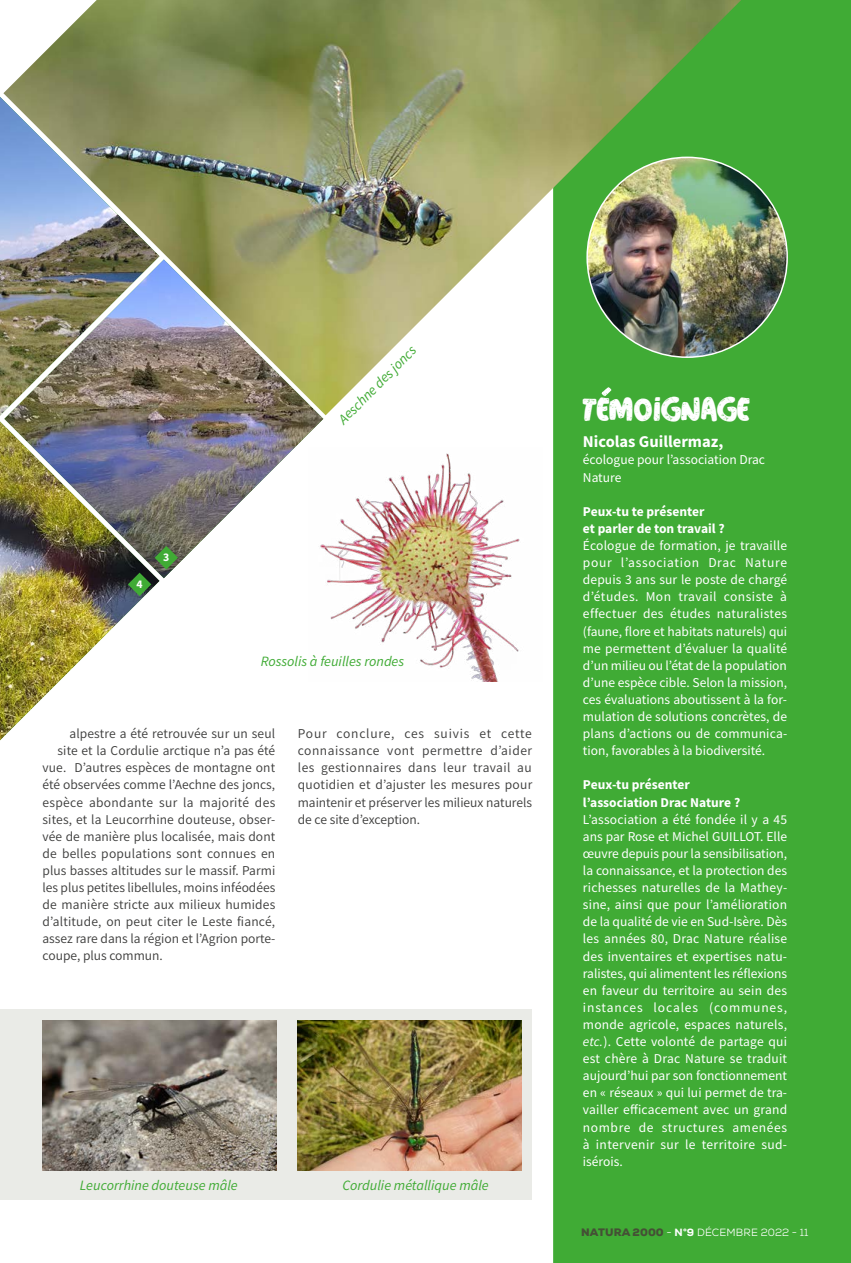
<style>
.page{position:relative;width:851px;height:1263px;background:#fff}
.page>*{position:absolute;margin:0;border:0;box-sizing:border-box;transform-origin:0 0}
.t1{font:37.5px "Wild Nature";color:#fff}
.t2{font:700 16.5px "Source Sans Pro";color:#fff}
.t3{font:italic 14.25px "Source Sans Pro";color:#40ab35}
.t4{font:13.5px/17.1px "Source Sans Pro";color:#fff;text-align:justify}
.t5{font:13.5px/17.1px "Source Sans Variable";letter-spacing:.005em;color:#3c3c3b;text-align:justify}
.t6{font:700 13.5px/17.1px "Source Sans Pro";color:#fff}
.t7{font:13.5px "Source Sans Variable";letter-spacing:.025em;color:#3c3c3b}
.t8{font:700 11.7px "Source Sans Pro";color:#fff}
.t9{font:10.5px "Nexa";letter-spacing:.015em;color:#fff}
.s1{font-style:italic}
.s2{font-weight:900;color:#455036}
.s3{font-weight:800}
</style>
<div class="page">
<div style="left:0;top:1009px;width:531px;height:190px;background:#eaebe7"></div>
<div style="left:553px;top:0;width:297px;height:1263px;background:#40ab35"></div>
<img style="left:43px;top:1020px;width:233px;height:151px">
<img style="left:298px;top:1020px;width:223px;height:151px">
<img style="left:3px;top:0;width:738px;height:415px">
<img style="left:4px;top:259px;width:319px;height:305px">
<img style="left:0;top:421px;width:159px;height:319px">
<img style="left:587px;top:157px;width:200px;height:200px;border-radius:100px">
<svg style="left:128px;top:546px;width:50px;height:50px"></svg>
<img style="left:308px;top:448px;width:212px;height:234px">
<p class="t8" style="left:136px;top:576px;width:8px">4</p>
<p class="t8" style="left:163px;top:549px;width:8px">3</p>
<p class="t3" style="left:334px;top:415px;width:105px;rotate:-45deg">Aeschne des joncs</p>
<p class="t3" style="left:260px;top:652px;width:145px">Rossolis à feuilles rondes</p>
<p class="t5" style="left:70px;top:725px;width:207px">alpestre a été retrouvée sur un seul</p>
<p class="t5" style="left:58px;top:742px;width:219px">site et la Cordulie arctique n’a pas été</p>
<p class="t5" style="left:43px;top:759px;width:234px">vue. D’autres espèces de montagne ont</p>
<p class="t5" style="left:43px;top:776px;width:234px">été observées comme l’Aechne des joncs,</p>
<p class="t7" style="left:43px;top:794px;width:234px">espèce abondante sur la majorité des</p>
<p class="t5" style="left:43px;top:811px;width:234px">sites, et la Leucorrhine douteuse, obser-</p>
<p class="t5" style="left:43px;top:828px;width:234px">vée de manière plus localisée, mais dont</p>
<p class="t5" style="left:43px;top:845px;width:234px">de belles populations sont connues en</p>
<p class="t5" style="left:43px;top:862px;width:234px">plus basses altitudes sur le massif. Parmi</p>
<p class="t5" style="left:43px;top:879px;width:234px">les plus petites libellules, moins inféodées</p>
<p class="t5" style="left:43px;top:896px;width:234px">de manière stricte aux milieux humides</p>
<p class="t5" style="left:43px;top:913px;width:234px">d’altitude, on peut citer le Leste fiancé,</p>
<p class="t5" style="left:43px;top:930px;width:234px">assez rare dans la région et l’Agrion porte-</p>
<p class="t5" style="left:43px;top:947px;width:122px">coupe, plus commun.</p>
<p class="t5" style="left:298px;top:725px;width:236px">Pour conclure, ces suivis et cette connaissance vont permettre d’aider les gestionnaires dans leur travail au quotidien et d’ajuster les mesures pour maintenir et préserver les milieux naturels de ce site d’exception.</p>
<p class="t3" style="left:80px;top:1176px;width:159px">Leucorrhine douteuse mâle</p>
<p class="t3" style="left:342px;top:1176px;width:148px">Cordulie métallique mâle</p>
<h1 class="t1" style="left:583px;top:393px;width:168px">TEMOIGNAGE</h1>
<p class="t2" style="left:583px;top:431px;width:142px">Nicolas Guillermaz,</p>
<p class="t4" style="left:583px;top:451px;width:184px">écologue pour l’association Drac<br>Nature</p>
<p class="t6" style="left:583px;top:502px;width:143px">Peux-tu te présenter<br>et parler de ton travail ?</p>
<p class="t4" style="left:583px;top:537px;width:206px">Écologue de formation, je travaille pour l’association Drac Nature depuis 3 ans sur le poste de chargé d’études. Mon travail consiste à effectuer des études naturalistes (faune, flore et habitats naturels) qui me permettent d’évaluer la qualité d’un milieu ou l’état de la population d’une espèce cible. Selon la mission, ces évaluations aboutissent à la for&shy;mulation de solutions concrètes, de plans d’actions ou de communica&shy;tion, favorables à la biodiversité.</p>
<p class="t6" style="left:583px;top:776px;width:159px">Peux-tu présenter l’association Drac Nature ?</p>
<p class="t4" style="left:583px;top:810px;width:206px">L’association a été fondée il y a 45 ans par Rose et Michel GUILLOT. Elle œuvre depuis pour la sensibilisation, la connaissance, et la protection des richesses naturelles de la Mathey&shy;sine, ainsi que pour l’amélioration de la qualité de vie en Sud-Isère. Dès les années 80, Drac Nature réalise des inventaires et expertises natu&shy;ralistes, qui alimentent les réflexions en faveur du territoire au sein des instances locales (communes, monde agricole, espaces naturels, <span class="s1">etc.</span>). Cette volonté de partage qui est chère à Drac Nature se traduit aujourd’hui par son fonctionnement en « réseaux » qui lui permet de tra&shy;vailler efficacement avec un grand nombre de structures amenées à intervenir sur le territoire sud&shy;isérois.</p>
<p class="t9" style="left:581px;top:1226px;width:229px"><span class="s2">NATURA 2000</span> - <span class="s3">N°9</span> DÉCEMBRE 2022 - 11</p>
</div>
